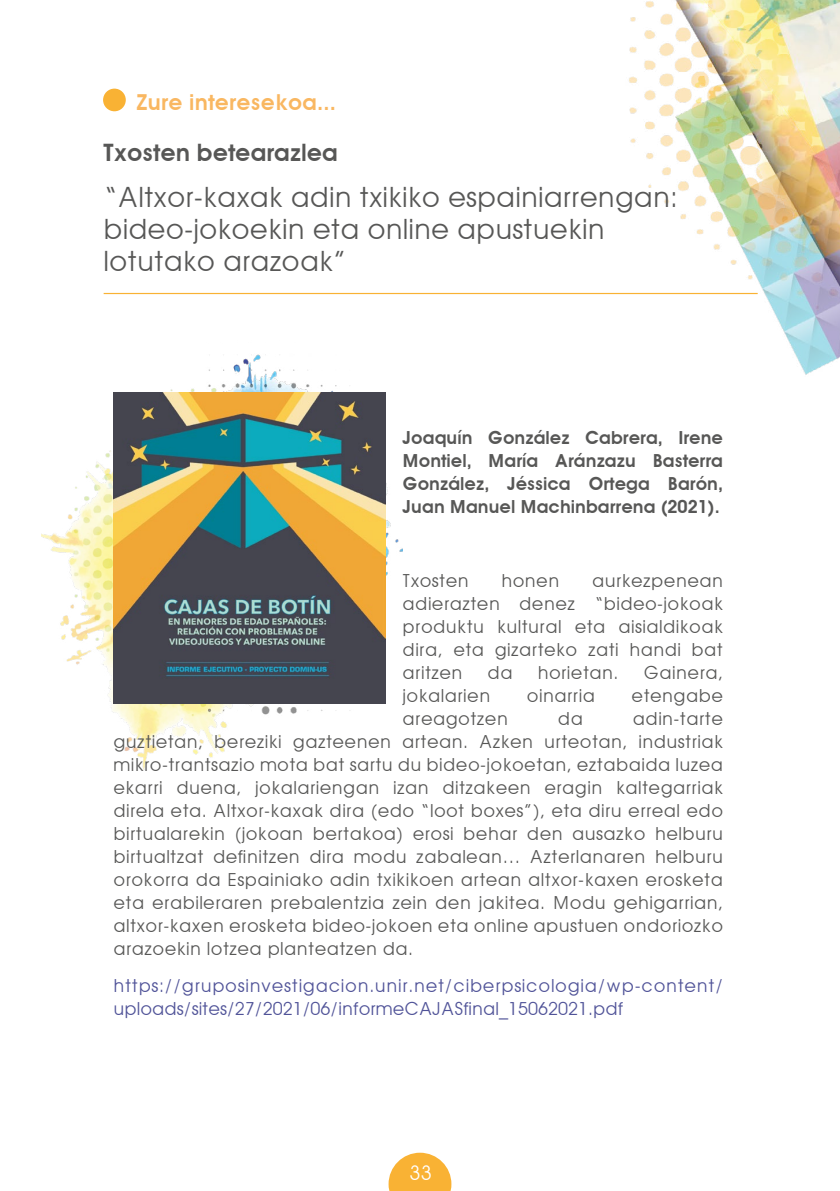
<style>
.page{position:relative;width:840px;height:1191px;background:#fff}
.page>*{position:absolute;margin:0;border:0;box-sizing:border-box;transform-origin:0 0}
.t1{font:28px/32px "Avant Garde";color:#575756}
.t2{font:600 24px "Avant Garde";color:#575756}
.t3{font:600 22px "Avant Garde";letter-spacing:.01em;color:#f9b761}
.t4{font:20px "Avant Garde";color:#fff}
.t5{font:18px/23px "Avant Garde";letter-spacing:.02em;color:#575756;text-align:justify}
.t6{font:18px/23px "Avant Garde";letter-spacing:.035em;color:#505398}
.t7{font:600 18px/23px "Avant Garde";color:#575756;text-align:justify}
</style>
<div class="page">
<svg style="left:388px;top:1152px;width:63px;height:39px"></svg>
<img style="left:103px;top:0;width:736px;height:770px">
<img style="left:42px;top:340px;width:360px;height:429px">
<div style="left:103px;top:89px;width:23px;height:22px;background:#f9b234;border-radius:50%"></div>
<hr style="left:104px;top:293px;width:653px;height:1px;background:#f9b234">
<img style="left:113px;top:392px;width:272px;height:311px">
<p class="t3" style="left:136px;top:89px;width:201px">Zure interesekoa...</p>
<h2 class="t2" style="left:104px;top:138px;width:236px">Txosten betearazlea</h2>
<h1 class="t1" style="left:104px;top:181px;width:575px">“Altxor-kaxak adin txikiko espainiarrengan: bideo-jokoekin eta online apustuekin lotutako arazoak”</h1>
<p class="t7" style="left:402px;top:425px;width:322px">Joaquín González Cabrera, Irene Montiel, María Aránzazu Basterra González, Jéssica Ortega Barón, Juan Manuel Machinbarrena (2021).</p>
<p class="t5" style="left:402px;top:569px;width:68px">Txosten</p>
<p class="t5" style="left:501px;top:569px;width:59px">honen</p>
<p class="t5" style="left:402px;top:569px;width:322px;text-indent:189px">aurkezpenean adierazten denez “bideo-jokoak produktu kultural eta aisialdikoak dira, eta gizarteko zati handi bat aritzen</p>
<p class="t5" style="left:487px;top:661px;width:26px">da</p>
<p class="t5" style="left:537px;top:661px;width:82px">horietan.</p>
<p class="t5" style="left:643px;top:661px;width:81px">Gainera,</p>
<p class="t5" style="left:402px;top:684px;width:89px">jokalarien</p>
<p class="t5" style="left:526px;top:684px;width:69px">oinarria</p>
<p class="t5" style="left:631px;top:684px;width:93px">etengabe</p>
<p class="t5" style="left:402px;top:707px;width:107px">areagotzen</p>
<p class="t5" style="left:557px;top:707px;width:26px">da</p>
<p class="t5" style="left:113px;top:707px;width:610px;text-indent:519px">adin-tarte guztietan, bereziki gazteenen artean. Azken urteotan, industriak mikro-trantsazio mota bat sartu du bideo-jokoetan, eztabaida luzea ekarri duena, jokalariengan izan ditzakeen eragin kaltegarriak direla eta. Altxor-kaxak dira (edo “loot boxes”), eta diru erreal edo birtualarekin (jokoan bertakoa) erosi behar den ausazko helburu birtualtzat definitzen dira modu zabalean… Azterlanaren helburu orokorra da Espainiako adin txikikoen artean altxor-kaxen erosketa eta erabileraren prebalentzia zein den jakitea. Modu gehigarrian, altxor-kaxen erosketa bideo-jokoen eta online apustuen ondoriozko arazoekin lotzea planteatzen da.</p>
<p class="t6" style="left:113px;top:974px;width:611px">https://gruposinvestigacion.unir.net/ciberpsicologia/wp-content/ uploads/sites/27/2021/06/informeCAJASfinal_15062021.pdf</p>
<p class="t4" style="left:409px;top:1160px;width:24px">33</p>
</div>
